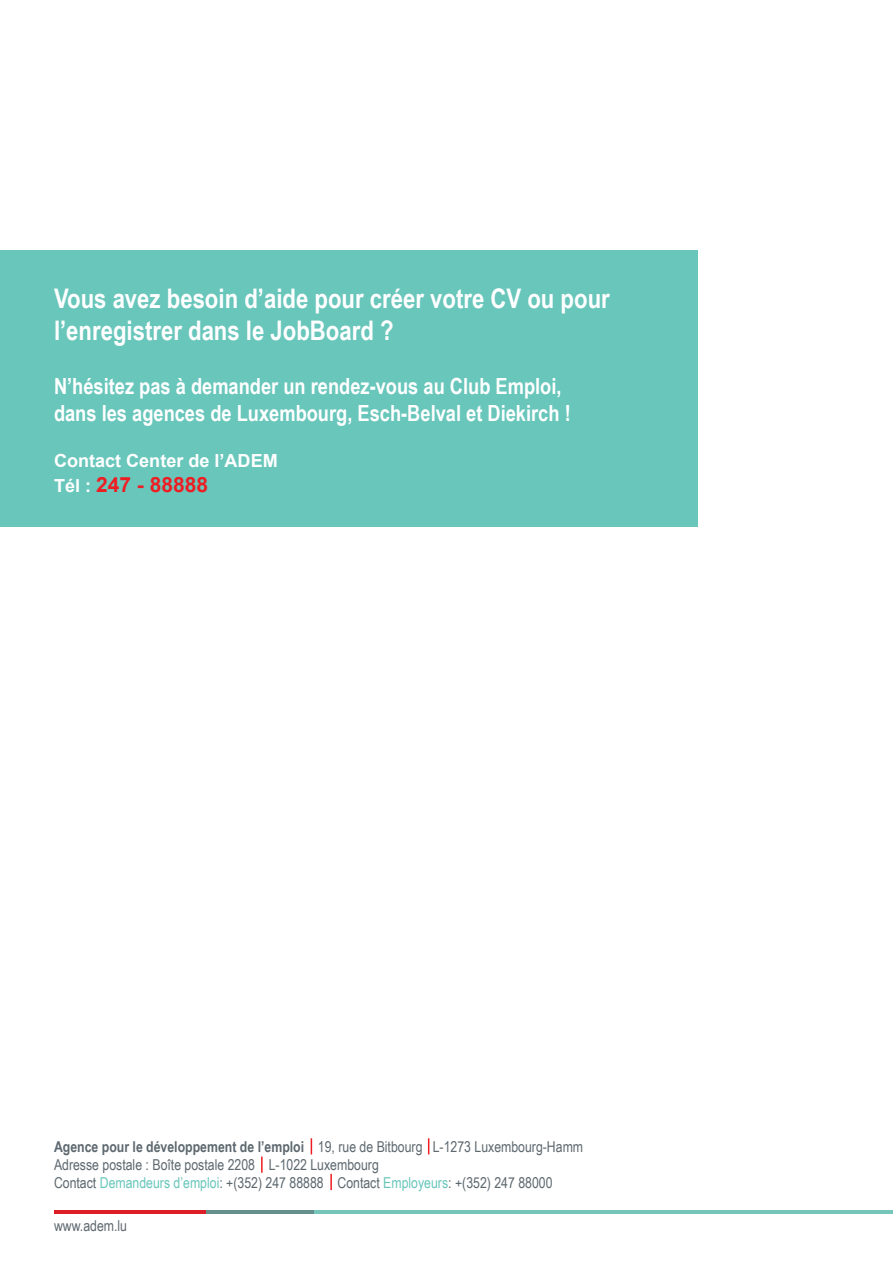
<style>
.page{position:relative;width:893px;height:1263px;background:#fff}
.page>*{position:absolute;margin:0;border:0;box-sizing:border-box;transform-origin:0 0}
.t1{font:700 27px/32.4px "Arial Narrow";color:#fff}
.t2{font:700 22.35px "Arial Narrow";color:#fff}
.t3{font:700 21px "Arial";color:#ee1d23}
.t4{font:700 18px "Arial";color:#fff}
.t5{font:15px "Arial Narrow";color:#5d686f}
.s1{font-size:18px;color:#fff}
.s2{font-weight:700}
.s3{color:#68c6bb}
</style>
<div class="page">
<div style="left:0;top:250px;width:697px;height:277px;background:#68c6bb"></div>
<svg style="left:311px;top:1138px;width:1px;height:16px"></svg>
<svg style="left:330px;top:1174px;width:2px;height:16px"></svg>
<svg style="left:261px;top:1156px;width:2px;height:17px"></svg>
<svg style="left:428px;top:1138px;width:1px;height:16px"></svg>
<hr style="left:54px;top:1210px;width:153px;height:3px;background:#dc1f26">
<hr style="left:207px;top:1210px;width:108px;height:3px;background:#648f8d">
<hr style="left:315px;top:1210px;width:578px;height:3px;background:#76c5b9">
<p class="t1" style="left:54px;top:281px;width:557px">Vous avez besoin d’aide pour créer votre CV ou pour l’enregistrer dans le JobBoard ?</p>
<p class="t2" style="left:54px;top:369px;width:509px">N’hésitez pas à demander un rendez-vous au Club Emploi,</p>
<p class="t2" style="left:54px;top:396px;width:518px">dans les agences de Luxembourg, Esch-Belval et Diekirch !</p>
<p class="t4" style="left:54px;top:448px;width:225px">Contact Center de l’ADEM</p>
<p class="t3" style="left:54px;top:470px;width:156px"><span class="s1">Tél :</span> 247 - 88888</p>
<p class="t5" style="left:54px;top:1135px;width:531px"><span class="s2">Agence pour le développement de l’emploi</span> 19, rue de Bitbourg L-1273 Luxembourg-Hamm</p>
<p class="t5" style="left:54px;top:1153px;width:326px">Adresse postale : Boîte postale 2208 L-1022 Luxembourg</p>
<p class="t5" style="left:54px;top:1171px;width:500px">Contact <span class="s3">Demandeurs d’emploi</span>: +(352) 247 88888 Contact <span class="s3">Employeurs</span>: +(352) 247 88000</p>
<p class="t5" style="left:54px;top:1215px;width:75px">www.adem.lu</p>
</div>
